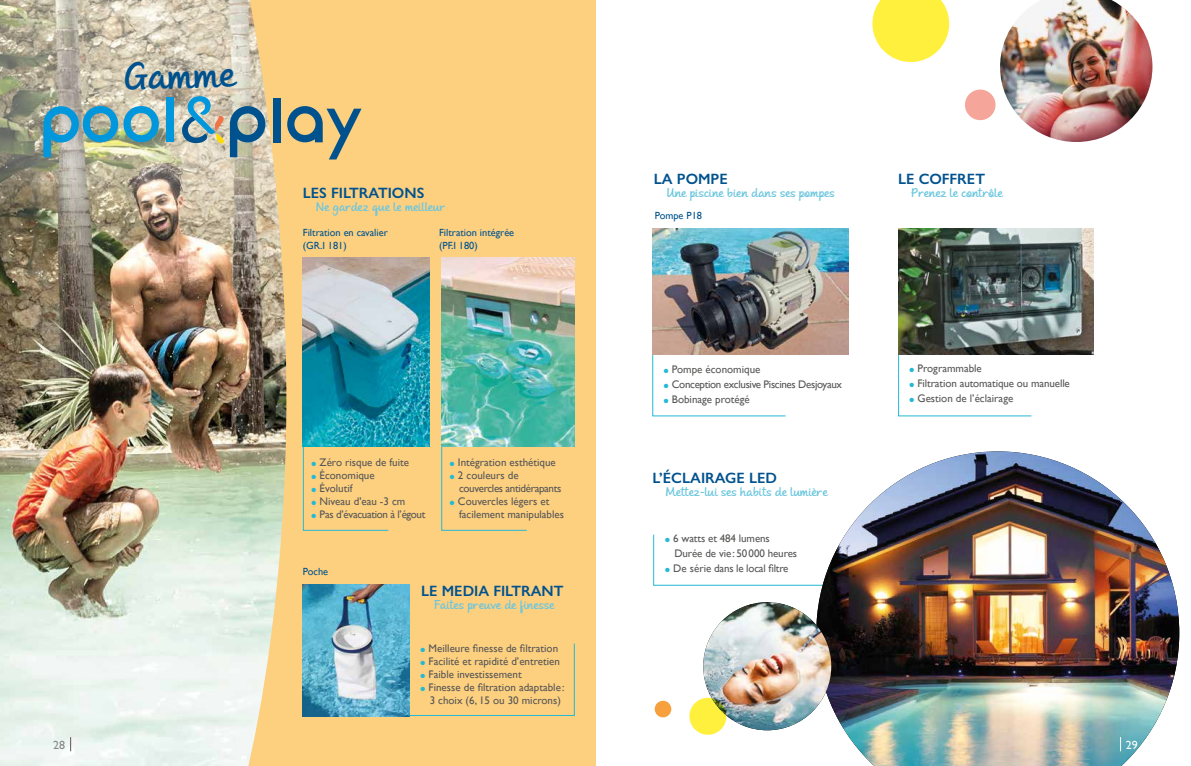
<style>
.page{position:relative;width:1191px;height:766px;background:#fff}
.page>*{position:absolute;margin:0;border:0;box-sizing:border-box;transform-origin:0 0}
.t1{font:700 37px "Andrea II Script Upright";color:#00528e}
.t2{font:600 15px "Gill Sans Nova";color:#00528e}
.t3{font:700 12px "Andrea II Script Upright";color:#6bc6de}
.t4{font:500 12px "Gill Sans Nova";color:#878787}
.t5{font:500 12px "Gill Sans Nova";color:#fff}
.t6{font:11px/13px "Gill Sans";color:#575756}
.t7{font:11px/13px "Gill Sans";letter-spacing:-.03em;color:#575756}
.t8{font:11px "Gill Sans";letter-spacing:-.02em;color:#575756}
.t9{font:10.4px/12.4px "Gill Sans";color:#00528e}
.s1{color:#23b9d6}
</style>
<div class="page">
<div style="left:0;top:0;width:595px;height:765px;background:#fdd080"></div>
<img style="left:0;top:315px;width:286px;height:450px">
<svg style="left:898px;top:354px;width:134px;height:62px"></svg>
<svg style="left:652px;top:354px;width:134px;height:62px"></svg>
<svg style="left:653px;top:534px;width:163px;height:51px"></svg>
<svg style="left:303px;top:446px;width:86px;height:84px"></svg>
<svg style="left:441px;top:446px;width:86px;height:84px"></svg>
<svg style="left:409px;top:643px;width:166px;height:72px"></svg>
<img style="left:0;top:0;width:285px;height:315px">
<img style="left:43px;top:106px;width:116px;height:51px">
<div style="left:166px;top:98px;width:7px;height:44px;background:#0097dd"></div>
<div style="left:273px;top:98px;width:7px;height:44px;background:#00528e"></div>
<svg style="left:230px;top:106px;width:35px;height:51px;background:#6d909f"></svg>
<svg style="left:182px;top:96px;width:42px;height:48px;background:#94b0b1"></svg>
<svg style="left:287px;top:106px;width:74px;height:53px"></svg>
<img style="left:303px;top:257px;width:127px;height:189px">
<img style="left:816px;top:451px;width:363px;height:314px">
<img style="left:703px;top:602px;width:128px;height:128px;border-radius:64px">
<svg style="left:872px;top:0;width:77px;height:62px;background:#fff25d"></svg>
<div style="left:689px;top:697px;width:37px;height:37px;background:#fff03e;border-radius:50%"></div>
<div style="left:654px;top:700px;width:17px;height:17px;background:#f6a13d;border-radius:50%"></div>
<div style="left:965px;top:89px;width:30px;height:31px;background:#f5a599;border-radius:50%"></div>
<img style="left:1000px;top:0;width:152px;height:142px">
<img style="left:652px;top:229px;width:196px;height:125px">
<img style="left:898px;top:229px;width:195px;height:125px">
<img style="left:441px;top:258px;width:133px;height:188px">
<img style="left:303px;top:584px;width:106px;height:131px">
<svg style="left:70px;top:737px;width:1px;height:14px"></svg>
<svg style="left:1120px;top:737px;width:1px;height:14px"></svg>
<h1 class="t1" style="left:124px;top:54px;width:114px;rotate:-1deg">Gamme</h1>
<h2 class="t2" style="left:303px;top:183px;width:123px">LES FILTRATIONS</h2>
<p class="t3" style="left:316px;top:199px;width:131px">Ne gardez que le meilleur</p>
<p class="t9" style="left:303px;top:226px;width:86px">Filtration en cavalier (GR.I 181)</p>
<p class="t9" style="left:439px;top:226px;width:77px">Filtration intégrée (PF.I 180)</p>
<p class="t6" style="left:311px;top:455px;width:99px"><span class="s1">●</span> Zéro risque de fuite</p>
<p class="t6" style="left:311px;top:468px;width:65px"><span class="s1">●</span> Économique</p>
<p class="t6" style="left:311px;top:481px;width:42px"><span class="s1">●</span> Évolutif</p>
<p class="t6" style="left:311px;top:494px;width:95px"><span class="s1">●</span> Niveau d'eau -3 cm</p>
<p class="t7" style="left:311px;top:507px;width:115px"><span class="s1">●</span> Pas d’évacuation à l’égout</p>
<p class="t9" style="left:303px;top:565px;width:27px">Poche</p>
<p class="t6" style="left:450px;top:455px;width:107px"><span class="s1">●</span> Intégration esthétique</p>
<p class="t7" style="left:459px;top:468px;width:104px;text-indent:-9px"><span class="s1">●</span> 2 couleurs de couvercles antidérapants</p>
<p class="t6" style="left:459px;top:494px;width:106px;text-indent:-9px"><span class="s1">●</span> Couvercles légers et facilement manipulables</p>
<h2 class="t2" style="left:421px;top:581px;width:144px">LE MEDIA FILTRANT</h2>
<p class="t3" style="left:434px;top:597px;width:122px">Faites preuve de finesse</p>
<p class="t6" style="left:420px;top:641px;width:139px"><span class="s1">●</span> Meilleure finesse de filtration</p>
<p class="t6" style="left:420px;top:654px;width:141px"><span class="s1">●</span> Facilité et rapidité d’entretien</p>
<p class="t6" style="left:420px;top:667px;width:103px"><span class="s1">●</span> Faible investissement</p>
<p class="t6" style="left:420px;top:680px;width:146px;text-align:center"><span class="s1">●</span> Finesse de filtration adaptable :<br>3 choix (6, 15 ou 30 microns)</p>
<h2 class="t2" style="left:653px;top:169px;width:76px">LA POMPE</h2>
<p class="t3" style="left:667px;top:185px;width:170px">Une piscine bien dans ses pompes</p>
<p class="t9" style="left:654px;top:209px;width:49px">Pompe P18</p>
<h2 class="t2" style="left:898px;top:169px;width:88px">LE COFFRET</h2>
<p class="t3" style="left:911px;top:185px;width:93px">Prenez le contrôle</p>
<p class="t6" style="left:663px;top:362px;width:98px"><span class="s1">●</span> Pompe économique</p>
<p class="t7" style="left:663px;top:377px;width:180px"><span class="s1">●</span> Conception exclusive Piscines Desjoyaux</p>
<p class="t6" style="left:663px;top:392px;width:88px"><span class="s1">●</span> Bobinage protégé</p>
<h2 class="t2" style="left:652px;top:468px;width:126px">L’ÉCLAIRAGE LED</h2>
<p class="t3" style="left:666px;top:484px;width:164px">Mettez-lui ses habits de lumière</p>
<p class="t6" style="left:674px;top:531px;width:124px;line-height:15px;text-indent:-9px"><span class="s1">●</span> 6 watts et 484 lumens<br>Durée de vie: 50000 heures</p>
<p class="t8" style="left:665px;top:562px;width:125px"><span class="s1">●</span> De série dans le local filtre</p>
<p class="t6" style="left:909px;top:362px;width:74px"><span class="s1">●</span> Programmable</p>
<p class="t6" style="left:909px;top:377px;width:162px"><span class="s1">●</span> Filtration automatique ou manuelle</p>
<p class="t6" style="left:909px;top:392px;width:105px"><span class="s1">●</span> Gestion de l’éclairage</p>
<p class="t4" style="left:53px;top:737px;width:13px">28</p>
<p class="t5" style="left:1125px;top:737px;width:13px">29</p>
</div>
